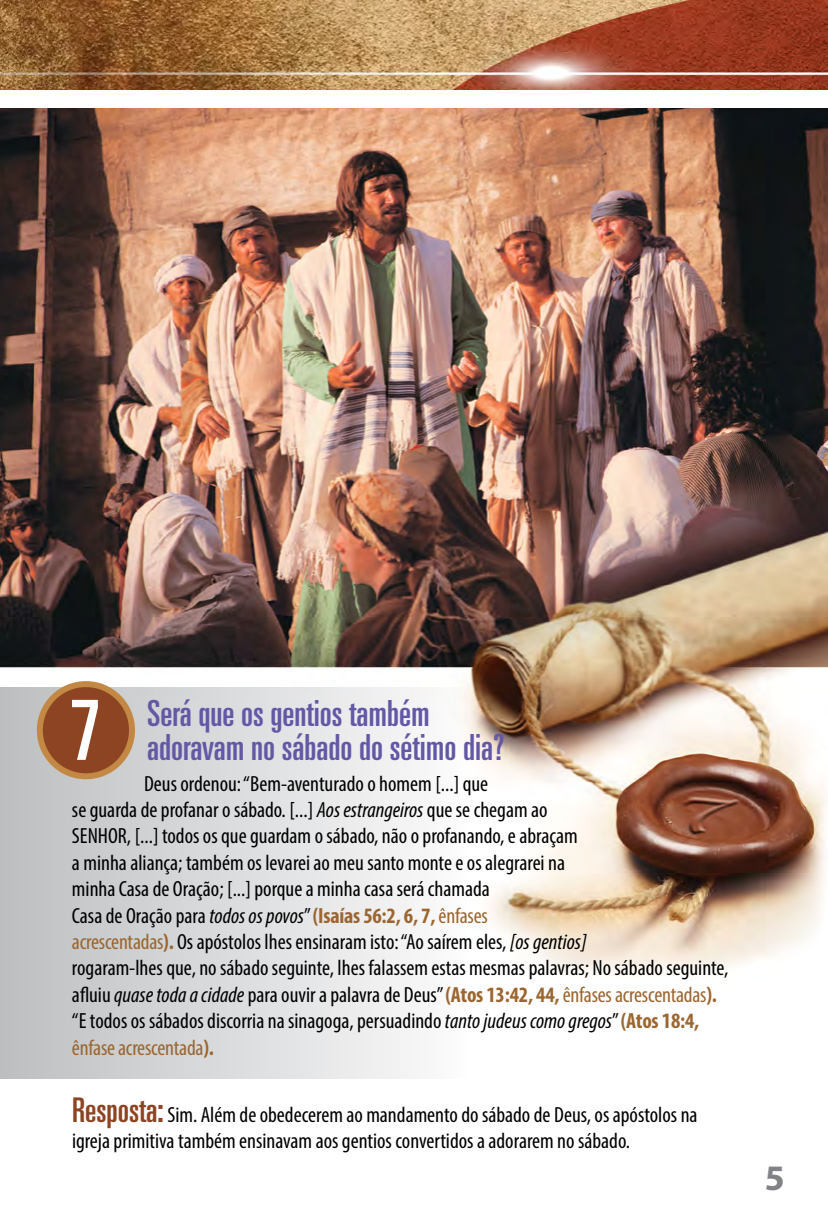
<style>
.page{position:relative;width:828px;height:1224px;background:#fff}
.page>*{position:absolute;margin:0;border:0;box-sizing:border-box;transform-origin:0 0}
.t1{font:ultra-condensed 83px "Univers";color:#fff}
.t2{font:ultra-condensed 36px/34px "Univers";color:#6258a6}
.t3{font:700 36px "Myriad Pro";color:#808285}
.t4{font:condensed 22px/26.4px "Myriad Pro";color:#000}
.s1{font-style:italic}
.s2{font-weight:700;color:#9b6630}
.s3{color:#9b6630}
.s4{font-family:"Univers";font-stretch:ultra-condensed;font-size:34px;color:#8d4422}
</style>
<div class="page">
<img style="left:0;top:108px;width:828px;height:865px">
<img style="left:0;top:644px;width:1px;height:580px">
<div style="left:0;top:687px;width:467px;height:392px;background:linear-gradient(to right,#bbbdbf,#fcfcfc)"></div>
<div style="left:40px;top:684px;width:92px;height:92px;background:#8d4422;border-radius:50%"></div>
<div style="left:37px;top:681px;width:98px;height:98px;border:6px solid #c28844;border-radius:50%"></div>
<img style="left:0;top:0;width:828px;height:90px">
<h1 class="t1" style="left:70px;top:683px;width:32px">7</h1>
<h2 class="t2" style="left:147px;top:696px;width:359px">Será que os gentios também adoravam no sábado do sétimo dia?</h2>
<p class="t4" style="left:72px;top:770px;width:658px;text-indent:72px">Deus ordenou: “Bem-aventurado o homem [...] que<br>se guarda de profanar o sábado. [...] <span class="s1">Aos estrangeiros</span> que se chegam ao<br>SENHOR, [...] todos os que guardam o sábado, não o profanando, e abraçam<br>a minha aliança; também os levarei ao meu santo monte e os alegrarei na<br>minha Casa de Oração; [...] porque a minha casa será chamada<br>Casa de Oração para <span class="s1">todos os povos</span>” <span class="s2">(Isaías 56:2, 6, 7,</span> <span class="s3">ênfases<br>acrescentadas</span><span class="s2">).</span> Os apóstolos lhes ensinaram isto: “Ao saírem eles, <span class="s1">[os gentios]<br></span>rogaram-lhes que, no sábado seguinte, lhes falassem estas mesmas palavras; No sábado seguinte, afluiu <span class="s1">quase toda a cidade</span> para ouvir a palavra de Deus” <span class="s2">(Atos 13:42, 44,</span> <span class="s3">ênfases acrescentadas</span><span class="s2">). </span>“E todos os sábados discorria na sinagoga, persuadindo <span class="s1">tanto judeus como gregos</span>” <span class="s2">(Atos 18:4, </span><span class="s3">ênfase acrescentada</span><span class="s2">).</span></p>
<p class="t4" style="left:72px;top:1101px;width:627px"><span class="s4">Resposta:</span> Sim. Além de obedecerem ao mandamento do sábado de Deus, os apóstolos na igreja primitiva também ensinavam aos gentios convertidos a adorarem no sábado.</p>
<h2 class="t3" style="left:765px;top:1155px;width:21px">5</h2>
</div>
